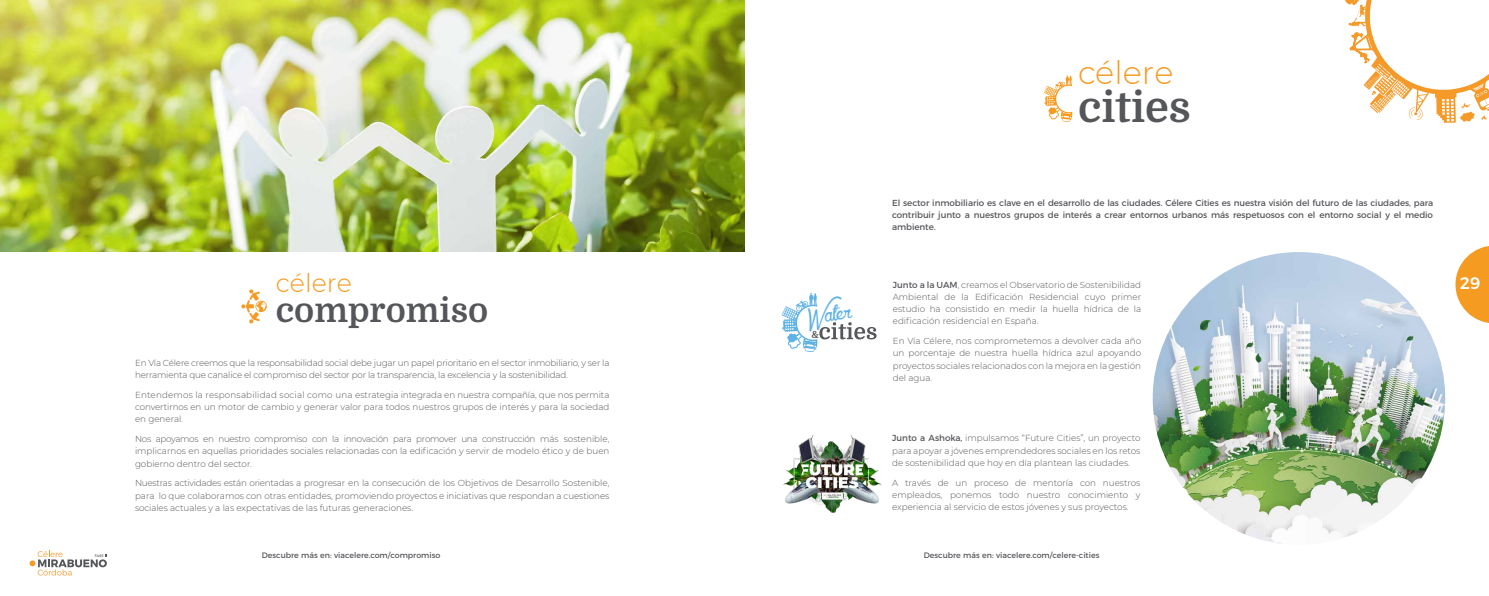
<style>
.page{position:relative;width:1489px;height:596px;background:#fff}
.page>*{position:absolute;margin:0;border:0;box-sizing:border-box;transform-origin:0 0}
.t1{font:700 42.61px "Domine";color:#55565a}
.t2{font:700 33.86px "Domine";color:#55565a}
.t3{font:300 32.02px "Montserrat";color:#f59b21}
.t4{font:300 25.38px "Montserrat";color:#f59b21}
.t5{font:23.19px "Mf Queen Leela";color:#5fb2e4}
.t6{font:500 16.62px "Montserrat";color:#fff}
.t7{font:700 9.8px "Domine";color:#56565b}
.t8{font:300 8.75px/12.2px "Montserrat";color:#55565a;text-align:justify}
.t9{font:8.75px/12.2px "Montserrat";letter-spacing:-.01em;color:#55565a;text-align:justify}
.t10{font:300 8.75px/12.2px "Montserrat";letter-spacing:-.02em;color:#55565a}
.t11{font:7.88px "Montserrat";color:#55565a}
.s1{font-weight:400}
</style>
<div class="page">
<svg style="left:30px;top:550px;width:77px;height:25px"></svg>
<img style="left:0;top:0;width:744px;height:251px">
<svg style="left:1455px;top:246px;width:33px;height:77px"></svg>
<svg style="left:1344px;top:0;width:144px;height:123px"></svg>
<svg style="left:1044px;top:75px;width:28px;height:47px"></svg>
<svg style="left:781px;top:292px;width:95px;height:60px"></svg>
<img style="left:783px;top:435px;width:98px;height:78px">
<img style="left:1152px;top:252px;width:292px;height:292px;border-radius:146px">
<svg style="left:241px;top:289px;width:26px;height:34px"></svg>
<h3 class="t3" style="left:1078px;top:51px;width:97px">célere</h3>
<h1 class="t1" style="left:1078px;top:84px;width:114px">cities</h1>
<h3 class="t4" style="left:276px;top:265px;width:78px">célere</h3>
<h2 class="t2" style="left:276px;top:291px;width:214px">compromiso</h2>
<p class="t10" style="left:135px;top:356px;width:476px">En Vía Célere creemos que la responsabilidad social debe jugar un papel prioritario en el sector inmobiliario, y ser la herramienta que canalice el compromiso del sector por la transparencia, la excelencia y la sostenibilidad.</p>
<p class="t8" style="left:135px;top:388px;width:476px">Entendemos la responsabilidad social como una estrategia integrada en nuestra compañía, que nos permita convertirnos en un motor de cambio y generar valor para todos nuestros grupos de interés y para la sociedad en general.</p>
<p class="t8" style="left:135px;top:432px;width:476px">Nos apoyamos en nuestro compromiso con la innovación para promover una construcción más sostenible, implicarnos en aquellas prioridades sociales relacionadas con la edificación y servir de modelo ético y de buen gobierno dentro del sector.</p>
<p class="t8" style="left:135px;top:476px;width:476px">Nuestras actividades están orientadas a progresar en la consecución de los Objetivos de Desarrollo Sostenible, para lo que colaboramos con otras entidades, promoviendo proyectos e iniciativas que respondan a cuestiones sociales actuales y a las expectativas de las futuras generaciones.</p>
<h3 class="t5" style="left:804px;top:304px;width:46px;rotate:-10deg">Water</h3>
<p class="t7" style="left:811px;top:329px;width:9px">&amp;</p>
<p class="t9" style="left:892px;top:196px;width:542px">El sector inmobiliario es clave en el desarrollo de las ciudades. Célere Cities es nuestra visión del futuro de las ciudades, para contribuir junto a nuestros grupos de interés a crear entornos urbanos más respetuosos con el entorno social y el medio ambiente.</p>
<p class="t8" style="left:892px;top:278px;width:250px"><span class="s1">Junto a la UAM</span>, creamos el Observatorio de Sostenibilidad Ambiental de la Edificación Residencial cuyo primer estudio ha consistido en medir la huella hídrica de la edificación residencial en España.</p>
<p class="t8" style="left:892px;top:334px;width:250px">En Vía Célere, nos comprometemos a devolver cada año un porcentaje de nuestra huella hídrica azul apoyando proyectos sociales relacionados con la mejora en la gestión del agua.</p>
<p class="t8" style="left:892px;top:431px;width:250px"><span class="s1">Junto a Ashoka,</span> impulsamos “Future Cities”, un proyecto para apoyar a jóvenes emprendedores sociales en los retos de sostenibilidad que hoy en día plantean las ciudades.</p>
<p class="t8" style="left:892px;top:476px;width:250px">A través de un proceso de mentoría con nuestros empleados, ponemos todo nuestro conocimiento y experiencia al servicio de estos jóvenes y sus proyectos.</p>
<p class="t11" style="left:262px;top:549px;width:180px">Descubre más en: viacelere.com/compromiso</p>
<p class="t11" style="left:923px;top:549px;width:177px">Descubre más en: viacelere.com/celere-cities</p>
<h3 class="t6" style="left:1459px;top:270px;width:22px">29</h3>
</div>
